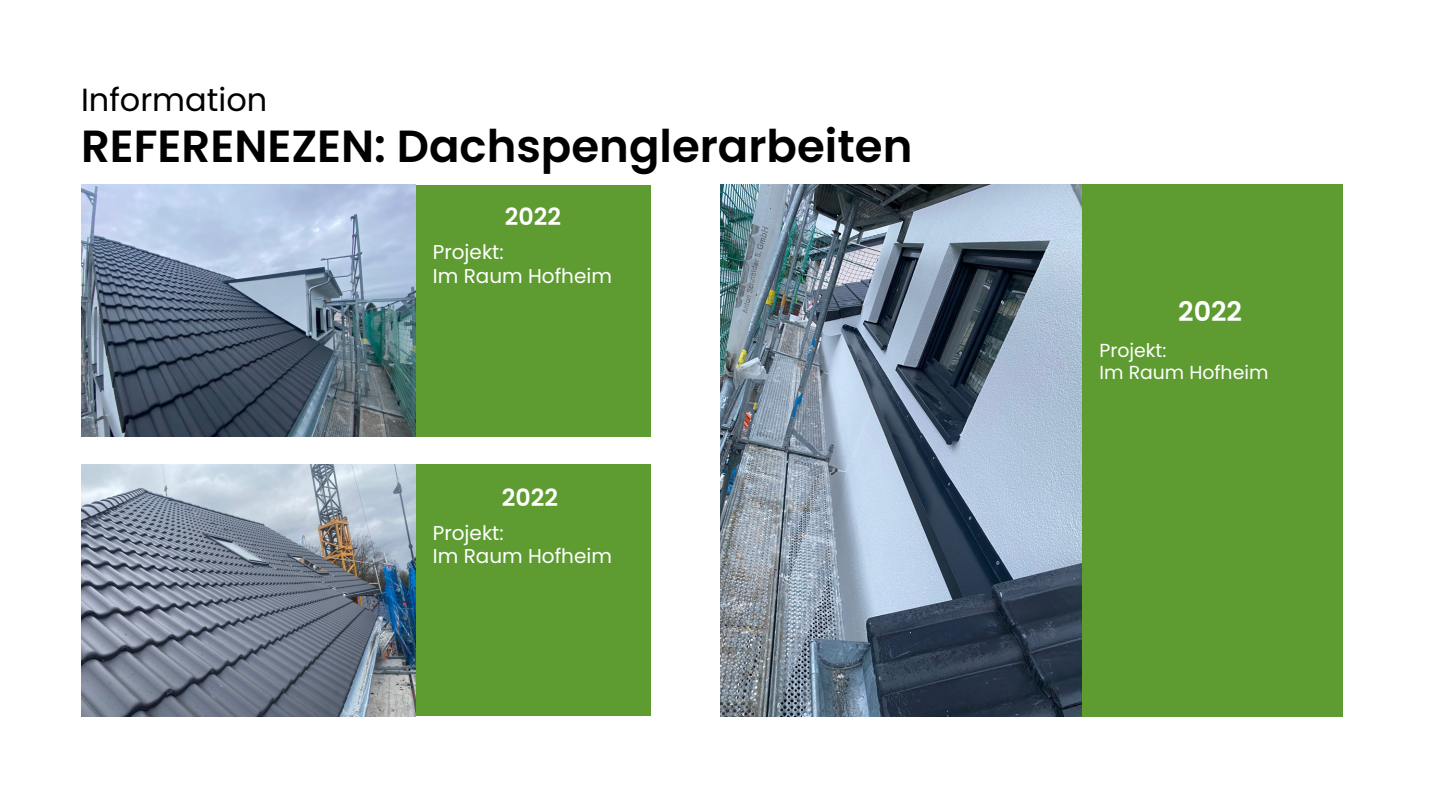
<style>
.page{position:relative;width:1440px;height:810px;background:#fff}
.page>*{position:absolute;margin:0;border:0;box-sizing:border-box;transform-origin:0 0}
.t1{font:600 45px "Poppins";color:#000}
.t2{font:32px "Poppins";color:#000}
.t3{font:600 27px "Poppins";color:#fff}
.t4{font:600 23.7px "Poppins";color:#fff}
.t5{font:20px/24px "Poppins";color:#fff}
.t6{font:18.8px/22.3px "Poppins";color:#fff}
</style>
<div class="page">
<img style="left:81px;top:185px;width:335px;height:252px">
<img style="left:720px;top:185px;width:362px;height:532px">
<img style="left:81px;top:464px;width:335px;height:252px">
<div style="left:416px;top:185px;width:234px;height:251px;background:#5e9b31"></div>
<div style="left:1083px;top:185px;width:260px;height:532px;background:#5e9b31"></div>
<div style="left:416px;top:464px;width:234px;height:251px;background:#5e9b31"></div>
<h2 class="t2" style="left:81px;top:78px;width:188px">Information</h2>
<h1 class="t1" style="left:81px;top:114px;width:833px">REFERENEZEN: Dachspenglerarbeiten</h1>
<p class="t4" style="left:505px;top:200px;width:58px">2022</p>
<p class="t5" style="left:433px;top:240px;width:181px">Projekt:<br>Im Raum Hofheim</p>
<p class="t4" style="left:502px;top:481px;width:58px">2022</p>
<p class="t5" style="left:433px;top:521px;width:181px;line-height:23.2px">Projekt:<br>Im Raum Hofheim</p>
<h3 class="t3" style="left:1178px;top:293px;width:65px">2022</h3>
<p class="t6" style="left:1100px;top:339px;width:170px">Projekt:<br>Im Raum Hofheim</p>
</div>
